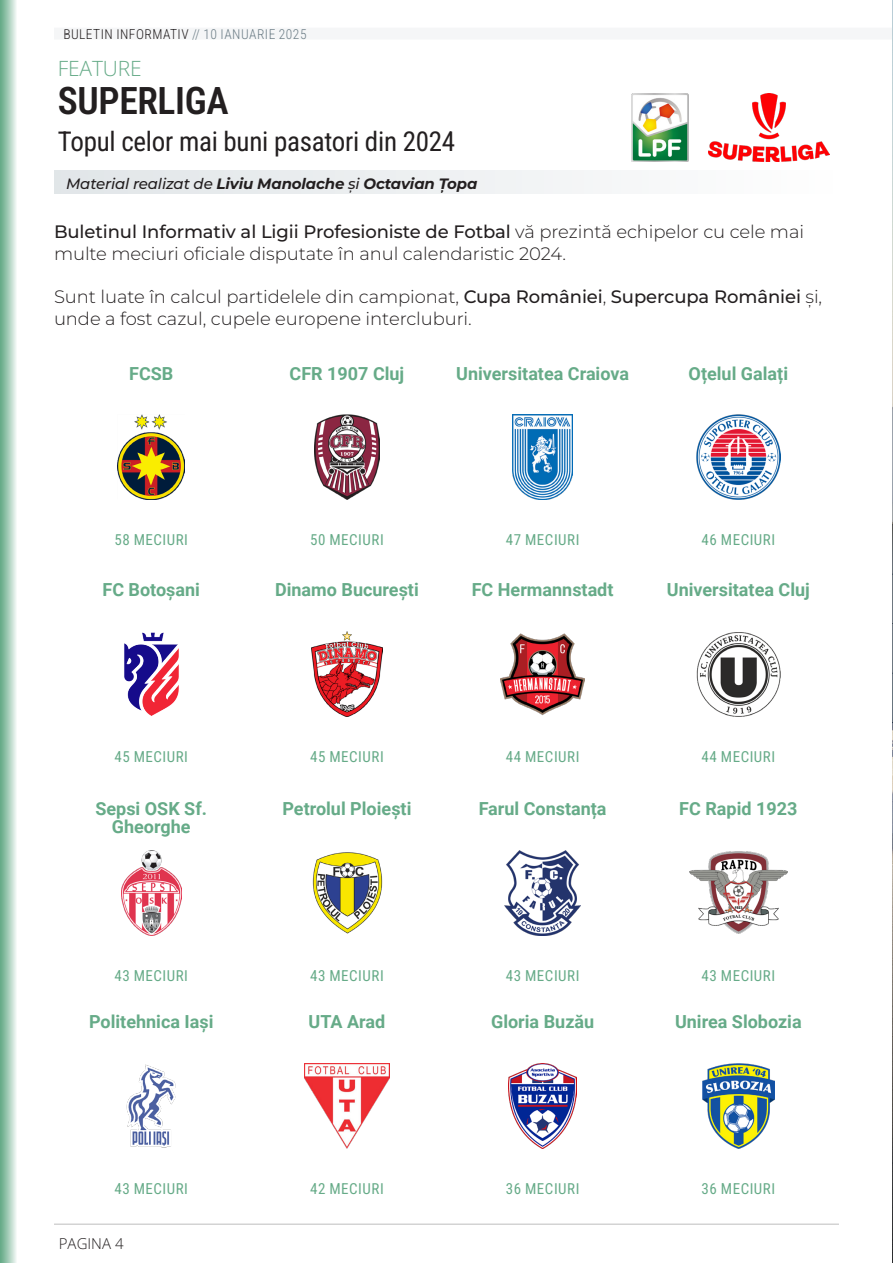
<style>
.page{position:relative;width:893px;height:1263px;background:#fff}
.page>*{position:absolute;margin:0;border:0;box-sizing:border-box;transform-origin:0 0}
.t1{font:600 37.5px "Roboto Condensed";letter-spacing:-.01em;color:#231f20}
.t2{font:27px "Roboto Condensed";letter-spacing:-.01em;color:#231f20}
.t3{font:300 21px "Open Sans";letter-spacing:-.01em;color:#66ab88}
.t4{font:300 18px/21.6px "Montserrat";letter-spacing:-.005em;color:#231f20}
.t5{font:700 18px/18px "Roboto";color:#66ab88;text-align:center}
.t6{font:15px "Roboto Condensed";letter-spacing:.035em;color:#66ab88}
.t7{font:italic 700 15px "Montserrat";letter-spacing:-.01em;color:#231f20}
.t8{font:300 15px "Open Sans";color:#231f20}
.t9{font:300 13.5px "Roboto Condensed";letter-spacing:.035em;color:#231f20}
.s1{color:#6c7d86}
.s2{font-weight:500}
</style>
<div class="page">
<div style="left:54px;top:28px;width:839px;height:12px;background:#f5f6f7"></div>
<hr style="left:54px;top:1224px;width:785px;height:1px;background:#231f20">
<svg style="left:0;top:0;width:16px;height:1263px;background:#a4ccb8"></svg>
<div style="left:54px;top:171px;width:785px;height:23px;background:linear-gradient(to right,#e0e5e8,#fefefe)"></div>
<img style="left:631px;top:94px;width:58px;height:67px">
<img style="left:708px;top:94px;width:122px;height:67px">
<img style="left:118px;top:415px;width:67px;height:84px">
<img style="left:124px;top:632px;width:55px;height:84px">
<img style="left:121px;top:850px;width:60px;height:85px">
<img style="left:126px;top:1064px;width:50px;height:84px">
<img style="left:314px;top:415px;width:66px;height:84px">
<img style="left:312px;top:631px;width:70px;height:85px">
<img style="left:312px;top:852px;width:71px;height:82px">
<img style="left:305px;top:1063px;width:84px;height:85px">
<img style="left:513px;top:415px;width:60px;height:84px">
<img style="left:500px;top:633px;width:85px;height:83px">
<img style="left:505px;top:850px;width:76px;height:85px">
<img style="left:509px;top:1063px;width:67px;height:85px">
<img style="left:696px;top:415px;width:85px;height:84px">
<img style="left:696px;top:632px;width:85px;height:84px">
<img style="left:689px;top:852px;width:98px;height:82px">
<img style="left:702px;top:1063px;width:72px;height:85px">
<img style="left:892px;top:0;width:1px;height:1262px">
<p class="t9" style="left:63px;top:24px;width:245px">BULETIN INFORMATIV <span class="s1">// 10 IANUARIE 2025</span></p>
<p class="t3" style="left:58px;top:54px;width:85px">FEATURE</p>
<p class="t1" style="left:58px;top:74px;width:172px">SUPERLIGA</p>
<p class="t2" style="left:58px;top:123px;width:399px">Topul celor mai buni pasatori din 2024</p>
<p class="t7" style="left:66px;top:173px;width:413px"><span class="s2">Material realizat de</span> Liviu Manolache <span class="s2">și</span> Octavian Țopa</p>
<p class="t4" style="left:54px;top:220px;width:752px"><span class="s2">Buletinul Informativ al Ligii Profesioniste de Fotbal</span> vă prezintă echipelor cu cele mai multe meciuri oficiale disputate în anul calendaristic 2024.</p>
<p class="t4" style="left:54px;top:285px;width:770px">Sunt luate în calcul partidelele din campionat, <span class="s2">Cupa României</span>, <span class="s2">Supercupa României</span> și, unde a fost cazul, cupele europene intercluburi.</p>
<p class="t5" style="left:129px;top:364px;width:46px">FCSB</p>
<p class="t5" style="left:689px;top:364px;width:101px">Oțelul Galați</p>
<p class="t5" style="left:290px;top:364px;width:116px">CFR 1907 Cluj</p>
<p class="t5" style="left:456px;top:364px;width:174px">Universitatea Craiova</p>
<p class="t6" style="left:114px;top:529px;width:75px">58 MECIURI</p>
<p class="t6" style="left:310px;top:529px;width:75px">50 MECIURI</p>
<p class="t6" style="left:506px;top:529px;width:75px">47 MECIURI</p>
<p class="t6" style="left:701px;top:529px;width:75px">46 MECIURI</p>
<p class="t5" style="left:102px;top:580px;width:99px">FC Botoșani</p>
<p class="t5" style="left:275px;top:580px;width:145px">Dinamo București</p>
<p class="t5" style="left:472px;top:580px;width:143px">FC Hermannstadt</p>
<p class="t5" style="left:667px;top:580px;width:144px">Universitatea Cluj</p>
<p class="t6" style="left:114px;top:746px;width:75px">45 MECIURI</p>
<p class="t6" style="left:310px;top:746px;width:75px">45 MECIURI</p>
<p class="t6" style="left:506px;top:746px;width:75px">44 MECIURI</p>
<p class="t6" style="left:701px;top:746px;width:75px">44 MECIURI</p>
<p class="t5" style="left:95px;top:799px;width:113px">Sepsi OSK Sf.<br>Gheorghe</p>
<p class="t5" style="left:282px;top:799px;width:130px">Petrolul Ploiești</p>
<p class="t5" style="left:479px;top:799px;width:129px">Farul Constanța</p>
<p class="t5" style="left:679px;top:799px;width:120px">FC Rapid 1923</p>
<p class="t6" style="left:114px;top:965px;width:75px">43 MECIURI</p>
<p class="t6" style="left:310px;top:965px;width:75px">43 MECIURI</p>
<p class="t6" style="left:506px;top:965px;width:75px">43 MECIURI</p>
<p class="t6" style="left:701px;top:965px;width:75px">43 MECIURI</p>
<p class="t5" style="left:89px;top:1012px;width:126px">Politehnica Iași</p>
<p class="t5" style="left:309px;top:1012px;width:78px">UTA Arad</p>
<p class="t5" style="left:491px;top:1012px;width:105px">Gloria Buzău</p>
<p class="t5" style="left:675px;top:1012px;width:128px">Unirea Slobozia</p>
<p class="t6" style="left:114px;top:1178px;width:75px">43 MECIURI</p>
<p class="t6" style="left:310px;top:1178px;width:75px">42 MECIURI</p>
<p class="t6" style="left:506px;top:1178px;width:75px">36 MECIURI</p>
<p class="t6" style="left:701px;top:1178px;width:75px">36 MECIURI</p>
<p class="t8" style="left:59px;top:1233px;width:66px">PAGINA 4</p>
</div>
